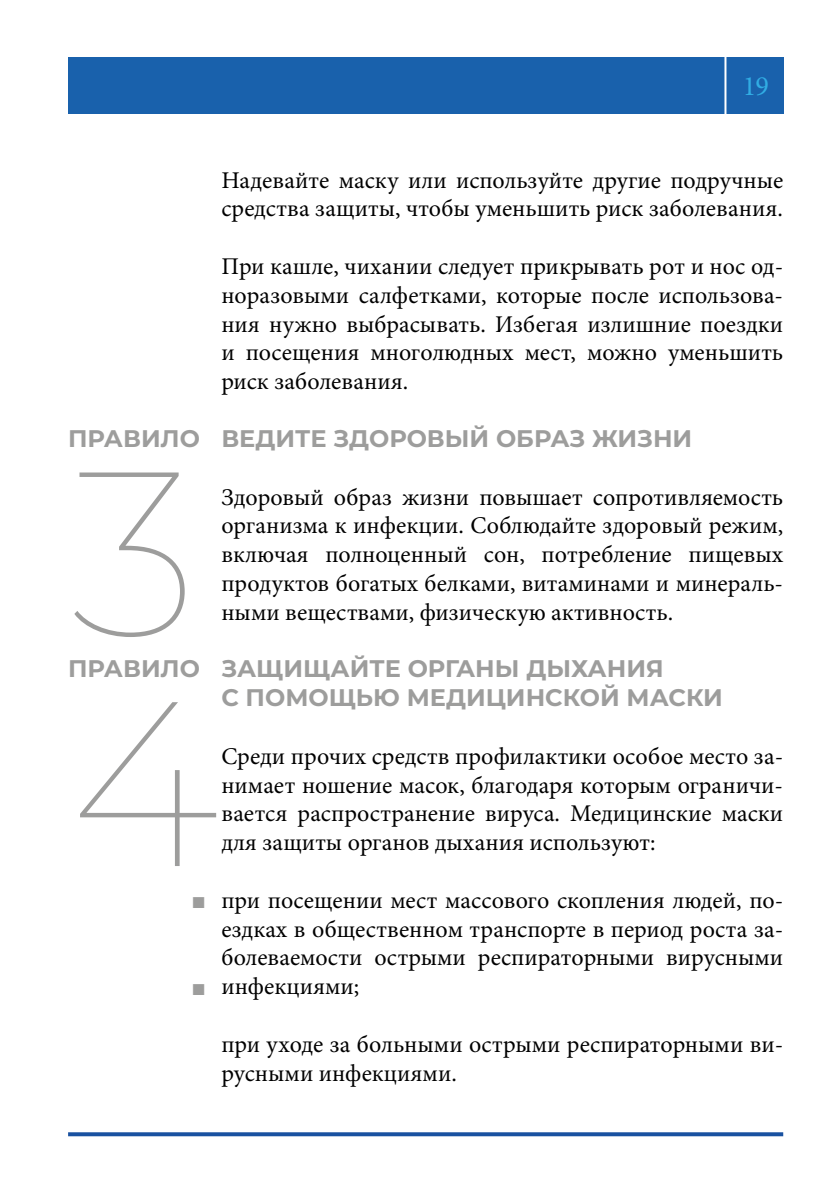
<style>
.page{position:relative;width:840px;height:1191px;background:#fff}
.page>*{position:absolute;margin:0;border:0;box-sizing:border-box;transform-origin:0 0}
.t1{font:100 234px "Montserrat";color:#9d9d9c}
.t2{font:28px "Minion Pro";color:#31ade4}
.t3{font:24px/28.8px "Minion Pro";color:#000;text-align:justify}
.t4{font:700 24px/28.8px "Montserrat";color:#9d9d9c}
.t5{font:24px "Times New Roman";color:#9d9d9c}
</style>
<div class="page">
<div style="left:68px;top:57px;width:714px;height:56px;background:#1961ac"></div>
<hr style="left:724px;top:46px;width:2px;height:80px;background:#fff">
<svg style="left:68px;top:1132px;width:714px;height:4px;background:#295da6"></svg>
<p class="t2" style="left:742px;top:68px;width:28px">19</p>
<p class="t3" style="left:221px;top:166px;width:563px">Надевайте маску или используйте другие подручные средства защиты, чтобы уменьшить риск заболевания.</p>
<p class="t3" style="left:221px;top:252px;width:563px">При кашле, чихании следует прикрывать рот и нос од&shy;норазовыми салфетками, которые после использова&shy;ния нужно выбрасывать. Избегая излишние поездки и посещения многолюдных мест, можно уменьшить риск заболевания.</p>
<p class="t4" style="left:221px;top:423px;width:472px">ВЕДИТЕ ЗДОРОВЫЙ ОБРАЗ ЖИЗНИ</p>
<p class="t3" style="left:221px;top:482px;width:563px">Здоровый образ жизни повышает сопротивляемость организма к инфекции. Соблюдайте здоровый режим, включая полноценный сон, потребление пищевых продуктов богатых белками, витаминами и минераль&shy;ными веществами, физическую активность.</p>
<p class="t4" style="left:221px;top:653px;width:503px">ЗАЩИЩАЙТЕ ОРГАНЫ ДЫХАНИЯ<br>С ПОМОЩЬЮ МЕДИЦИНСКОЙ МАСКИ</p>
<p class="t3" style="left:221px;top:742px;width:563px">Среди прочих средств профилактики особое место за&shy;нимает ношение масок, благодаря которым ограничи&shy;вается распространение вируса. Медицинские маски для защиты органов дыхания используют:</p>
<p class="t3" style="left:221px;top:886px;width:563px">при посещении мест массового скопления людей, по&shy;ездках в общественном транспорте в период роста за&shy;болеваемости острыми респираторными вирусными инфекциями;</p>
<p class="t3" style="left:221px;top:1030px;width:563px">при уходе за больными острыми респираторными ви&shy;русными инфекциями.</p>
<p class="t4" style="left:68px;top:423px;width:133px">ПРАВИЛО</p>
<h1 class="t1" style="left:70px;top:397px;width:130px">3</h1>
<p class="t4" style="left:68px;top:652px;width:133px">ПРАВИЛО</p>
<h1 class="t1" style="left:69px;top:627px;width:152px">4</h1>
<p class="t5" style="left:191px;top:883px;width:16px">■</p>
<p class="t5" style="left:191px;top:970px;width:16px">■</p>
</div>
